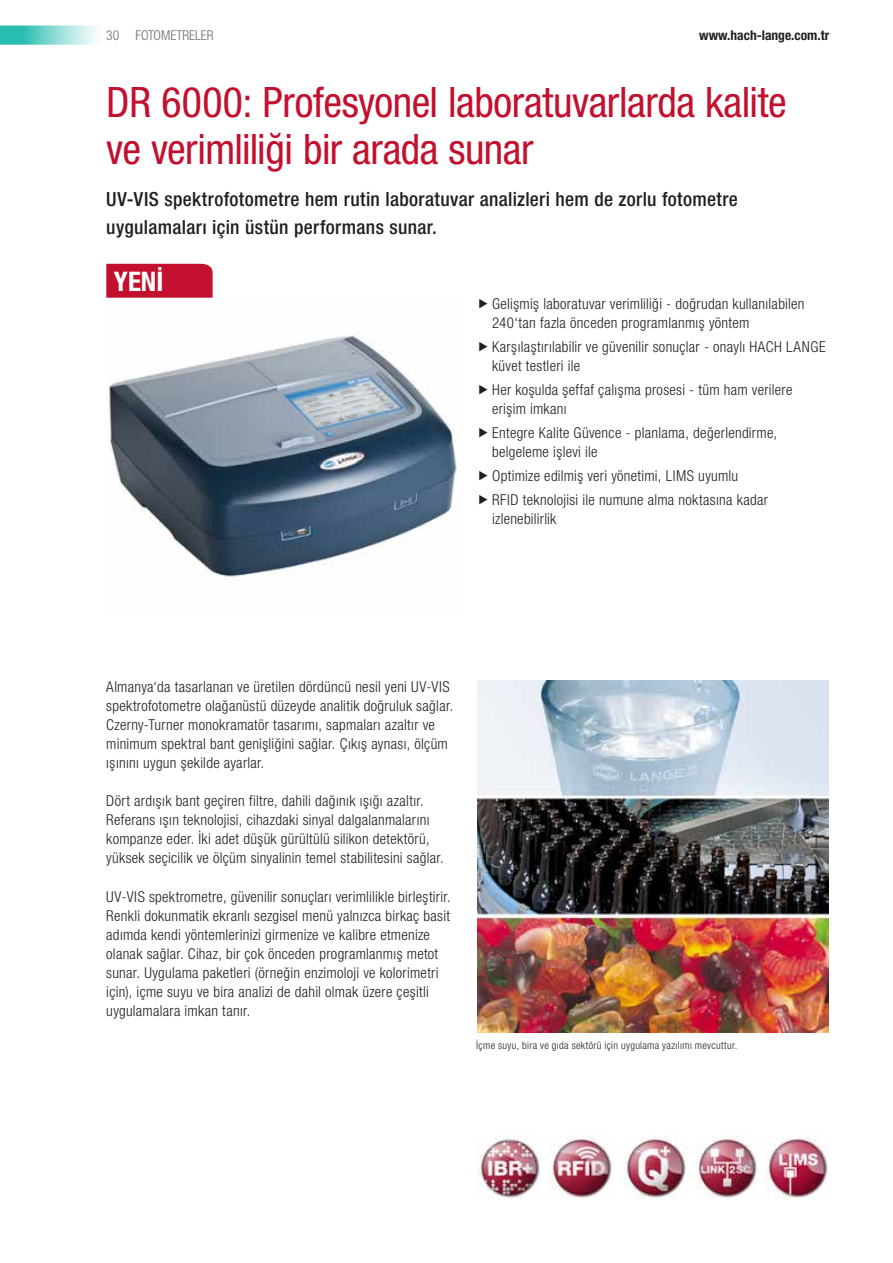
<style>
.page{position:relative;width:893px;height:1263px;background:#fff}
.page>*{position:absolute;margin:0;border:0;box-sizing:border-box;transform-origin:0 0}
._03_Headline_28_31_r{font:condensed 42px/46.5px "HL Helvetica Neue";letter-spacing:-.01em;color:#c3102e}
._31_NEW{font:700 condensed 27px "HL Helvetica Neue";color:#fff}
._04_Intro_13_19_blac{font:500 condensed 19.5px/28.5px "HL Helvetica Neue";letter-spacing:.015em;color:#231f20}
._08_Copy_10_12_7_bla{font:300 condensed 15px/19px "HL Helvetica Neue";letter-spacing:.02em;color:#231f20}
._09_Copy_10_12_7_bla{font:300 condensed 15px/19px "HL Helvetica Neue";letter-spacing:.02em;color:#231f20}
.t1{font:700 condensed 13.5px "HL Helvetica Neue";color:#231f20}
.t2{font:300 condensed 13.5px "HL Helvetica Neue";color:#6c6d70}
._28_Footnote{font:300 condensed 10.5px "HL Helvetica Neue";letter-spacing:.035em;color:#231f20}
</style>
<div class="page">
<svg style="left:0;top:26px;width:98px;height:19px;background:#81d7d0"></svg>
<img style="left:109px;top:332px;width:348px;height:249px">
<img style="left:477px;top:680px;width:352px;height:352px">
<svg style="left:106px;top:263px;width:107px;height:35px;background:#c51a37"></svg>
<img style="left:477px;top:1135px;width:64px;height:63px">
<img style="left:550px;top:1135px;width:62px;height:64px">
<img style="left:624px;top:1136px;width:62px;height:63px">
<img style="left:695px;top:1135px;width:63px;height:64px">
<img style="left:765px;top:1135px;width:63px;height:64px">
<p class="t2" style="left:106px;top:28px;width:109px">30 FOTOMETRELER</p>
<p class="t1" style="left:699px;top:28px;width:131px">www.hach-lange.com.tr</p>
<p class="_03_Headline_28_31_r" style="left:106px;top:79px;width:682px">DR 6000: Profesyonel laboratuvarlarda kalite ve verimliliği bir arada sunar</p>
<p class="_04_Intro_13_19_blac" style="left:106px;top:184px;width:633px">UV-VIS spektrofotometre hem rutin laboratuvar analizleri hem de zorlu fotometre uygulamaları için üstün performans sunar.</p>
<p class="_31_NEW" style="left:114px;top:265px;width:51px">YENİ</p>
<p class="_09_Copy_10_12_7_bla" style="left:492px;top:294px;width:314px">Gelişmiş laboratuvar verimliliği - doğrudan kullanılabilen<br>240‘tan fazla önceden programlanmış yöntem</p>
<p class="_09_Copy_10_12_7_bla" style="left:492px;top:337px;width:335px">Karşılaştırılabilir ve güvenilir sonuçlar - onaylı HACH LANGE küvet testleri ile</p>
<p class="_09_Copy_10_12_7_bla" style="left:492px;top:380px;width:302px">Her koşulda şeffaf çalışma prosesi - tüm ham verilere erişim imkanı</p>
<p class="_09_Copy_10_12_7_bla" style="left:492px;top:423px;width:286px">Entegre Kalite Güvence - planlama, değerlendirme, belgeleme işlevi ile</p>
<p class="_09_Copy_10_12_7_bla" style="left:492px;top:466px;width:248px">Optimize edilmiş veri yönetimi, LIMS uyumlu</p>
<p class="_09_Copy_10_12_7_bla" style="left:492px;top:490px;width:277px">RFID teknolojisi ile numune alma noktasına kadar izlenebilirlik</p>
<p class="_08_Copy_10_12_7_bla" style="left:106px;top:677px;width:348px">Almanya‘da tasarlanan ve üretilen dördüncü nesil yeni UV-VIS spektrofotometre olağanüstü düzeyde analitik doğruluk sağlar.<br>Czerny-Turner monokramatör tasarımı, sapmaları azaltır ve minimum spektral bant genişliğini sağlar. Çıkış aynası, ölçüm ışınını uygun şekilde ayarlar.</p>
<p class="_08_Copy_10_12_7_bla" style="left:106px;top:791px;width:339px">Dört ardışık bant geçiren filtre, dahili dağınık ışığı azaltır.<br>Referans ışın teknolojisi, cihazdaki sinyal dalgalanmalarını kompanze eder. İki adet düşük gürültülü silikon detektörü, yüksek seçicilik ve ölçüm sinyalinin temel stabilitesini sağlar.</p>
<p class="_08_Copy_10_12_7_bla" style="left:106px;top:887px;width:346px">UV-VIS spektrometre, güvenilir sonuçları verimlilikle birleştirir.<br>Renkli dokunmatik ekranlı sezgisel menü yalnızca birkaç basit adımda kendi yöntemlerinizi girmenize ve kalibre etmenize olanak sağlar. Cihaz, bir çok önceden programlanmış metot sunar. Uygulama paketleri (örneğin enzimoloji ve kolorimetri için), içme suyu ve bira analizi de dahil olmak üzere çeşitli uygulamalara imkan tanır.</p>
<p class="_28_Footnote" style="left:476px;top:1039px;width:263px">İçme suyu, bira ve gıda sektörü için uygulama yazılımı mevcuttur.</p>
</div>
